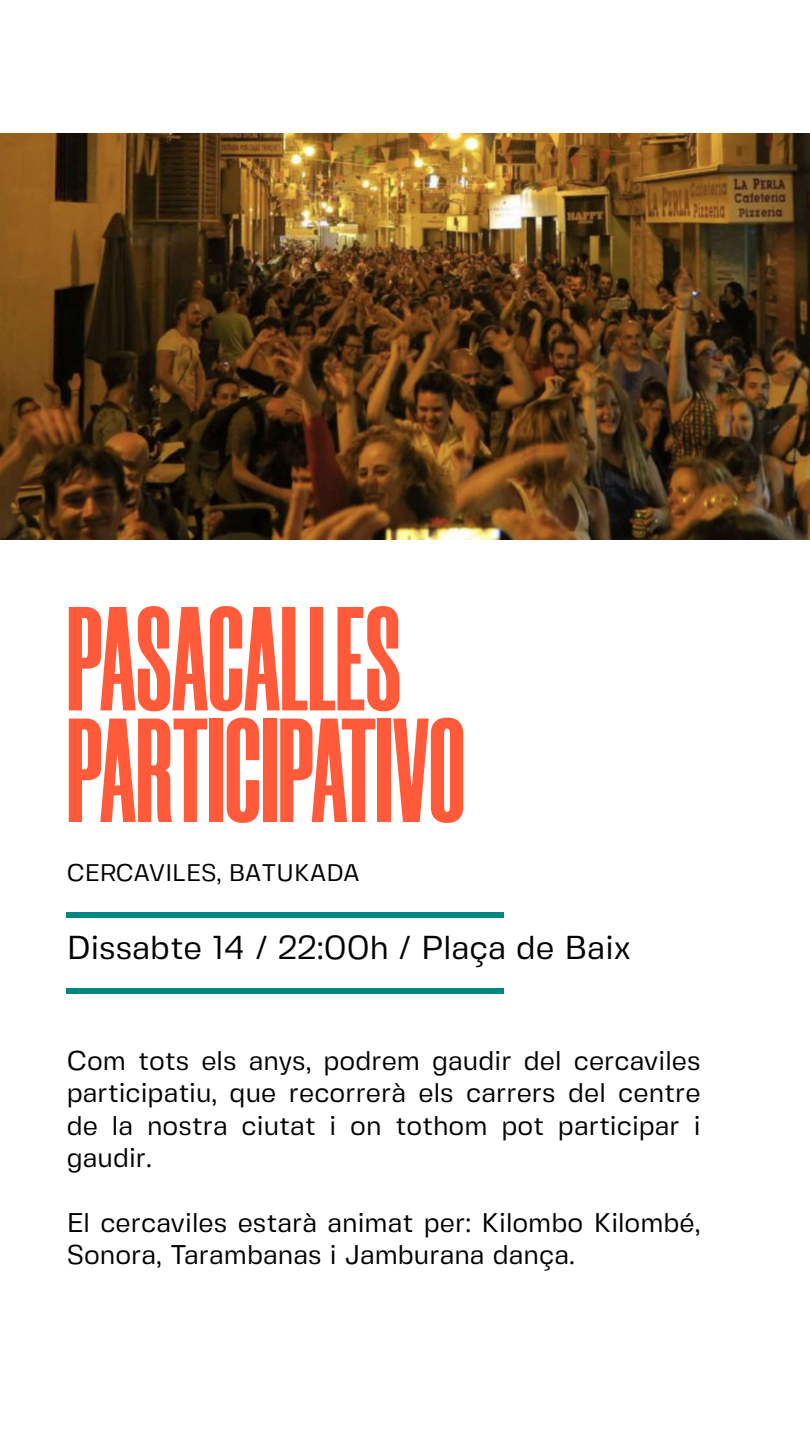
<style>
.page{position:relative;width:810px;height:1440px;background:#fff}
.page>*{position:absolute;margin:0;border:0;box-sizing:border-box;transform-origin:0 0}
.t1{font:800 147.98px/111.5px "Morganite";color:#ff5a39}
.t2{font:33.15px "Fivo Sans Modern";color:#000}
.t3{font:27px/32.4px "Fivo Sans Modern";color:#000;text-align:justify}
.t4{font:24px "Fivo Sans Modern";color:#000}
</style>
<div class="page">
<div style="left:67px;top:989px;width:437px;height:5px;background:#008880"></div>
<div style="left:67px;top:912px;width:437px;height:5px;background:#008880"></div>
<img style="left:0;top:133px;width:810px;height:406px">
<h1 class="t1" style="left:67px;top:605px;width:400px">PASACALLES<br>PARTICIPATIVO</h1>
<p class="t4" style="left:67px;top:858px;width:295px">CERCAVILES, BATUKADA</p>
<p class="t2" style="left:67px;top:928px;width:565px">Dissabte 14 / 22:00h / Plaça de Baix</p>
<p class="t3" style="left:67px;top:1044px;width:635px">Com tots els anys, podrem gaudir del cercaviles participatiu, que recorrerà els carrers del centre de la nostra ciutat i on tothom pot participar i gaudir.</p>
<p class="t3" style="left:67px;top:1206px;width:635px">El cercaviles estarà animat per: Kilombo Kilombé,<br>Sonora, Tarambanas i Jamburana dança.</p>
</div>
